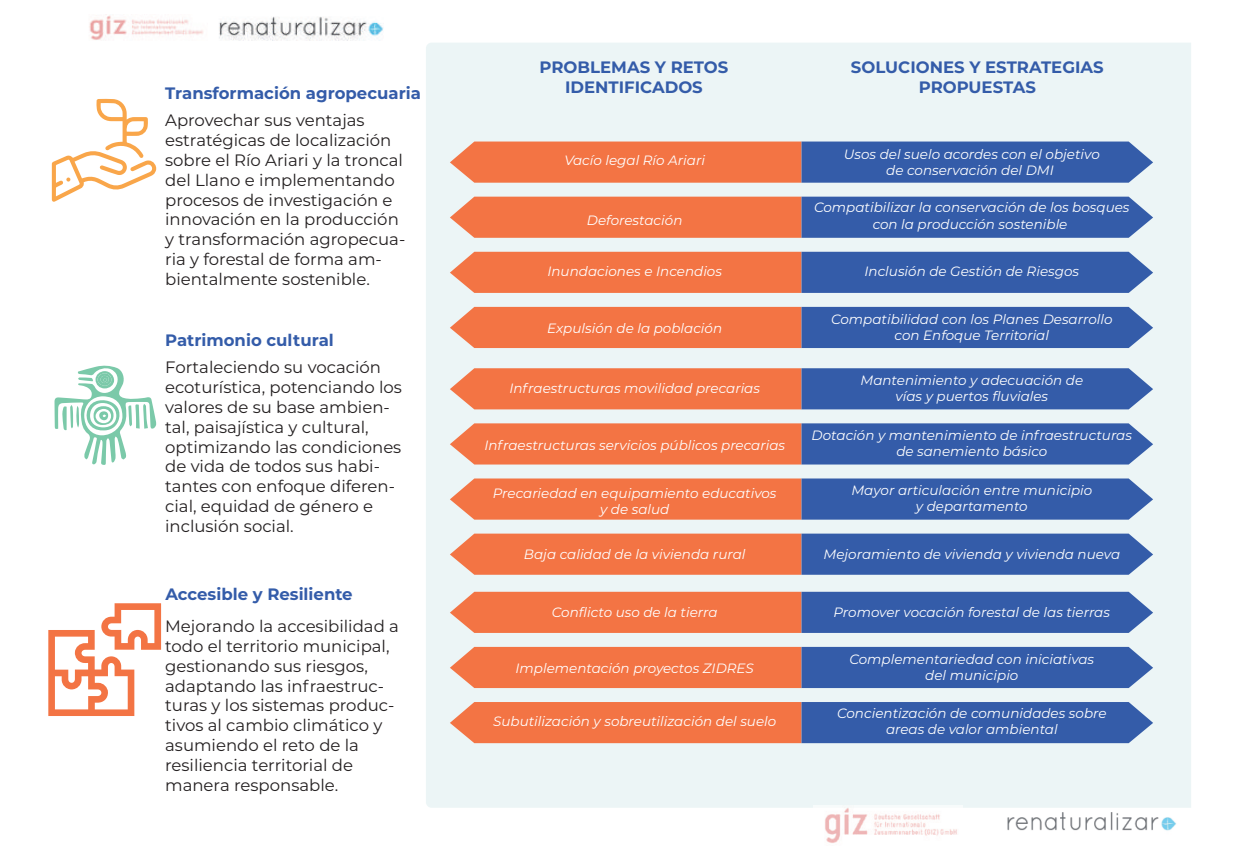
<style>
.page{position:relative;width:1234px;height:851px;background:#fff}
.page>*{position:absolute;margin:0;border:0;box-sizing:border-box;transform-origin:0 0}
.t1{font:16.5px/19.8px "Montserrat";color:#231f20}
.t2{font:700 16.5px/19.8px "Montserrat";color:#345ca9;text-align:center}
.t3{font:italic 13.5px/16.2px "Montserrat";color:#fff;text-align:center}
</style>
<div class="page">
<div style="left:426px;top:43px;width:764px;height:764px;background:#ecf5f6"></div>
<svg style="left:450px;top:141px;width:702px;height:42px;background:#986f7d"></svg>
<svg style="left:450px;top:197px;width:702px;height:41px;background:#966d7b"></svg>
<svg style="left:450px;top:252px;width:702px;height:41px;background:#966c7a"></svg>
<svg style="left:450px;top:307px;width:702px;height:41px;background:#966c7a"></svg>
<svg style="left:450px;top:368px;width:702px;height:41px;background:#966d7b"></svg>
<svg style="left:450px;top:423px;width:702px;height:41px;background:#976d7b"></svg>
<svg style="left:450px;top:478px;width:702px;height:41px;background:#976e7c"></svg>
<svg style="left:450px;top:533px;width:702px;height:41px;background:#976e7c"></svg>
<svg style="left:450px;top:591px;width:702px;height:41px;background:#976f7d"></svg>
<svg style="left:450px;top:646px;width:702px;height:42px;background:#986f7d"></svg>
<svg style="left:450px;top:702px;width:702px;height:41px;background:#966c7a"></svg>
<svg style="left:52px;top:99px;width:104px;height:103px"></svg>
<svg style="left:48px;top:603px;width:113px;height:113px"></svg>
<svg style="left:54px;top:365px;width:102px;height:100px"></svg>
<img style="left:89px;top:15px;width:295px;height:26px">
<img style="left:813px;top:805px;width:149px;height:38px">
<img style="left:1007px;top:812px;width:169px;height:19px">
<p class="t2" style="left:165px;top:82px;width:257px">Transformación agropecuaria</p>
<p class="t1" style="left:165px;top:110px;width:241px">Aprovechar sus ventajas estratégicas de localización sobre el Río Ariari y la troncal del Llano e implementando procesos de investigación e innovación en la producción y transformación agropecua&shy;ria y forestal de forma am&shy;bientalmente sostenible.</p>
<p class="t2" style="left:165px;top:329px;width:170px">Patrimonio cultural</p>
<p class="t1" style="left:165px;top:357px;width:238px">Fortaleciendo su vocación ecoturística, potenciando los valores de su base ambien&shy;tal, paisajística y cultural, optimizando las condiciones de vida de todos sus habi&shy;tantes con enfoque diferen&shy;cial, equidad de género e inclusión social.</p>
<p class="t2" style="left:165px;top:583px;width:189px">Accesible y Resiliente</p>
<p class="t1" style="left:165px;top:615px;width:235px">Mejorando la accesibilidad a todo el territorio municipal, gestionando sus riesgos, adaptando las infraestruc&shy;turas y los sistemas produc&shy;tivos al cambio climático y asumiendo el reto de la resiliencia territorial de manera responsable.</p>
<p class="t2" style="left:539px;top:56px;width:190px">PROBLEMAS Y RETOS<br>IDENTIFICADOS</p>
<p class="t2" style="left:850px;top:56px;width:254px">SOLUCIONES Y ESTRATEGIAS<br>PROPUESTAS</p>
<p class="t3" style="left:564px;top:152px;width:142px">Vacío legal Río Ariari</p>
<p class="t3" style="left:587px;top:211px;width:97px">Deforestación</p>
<p class="t3" style="left:547px;top:262px;width:176px">Inundaciones e Incendios</p>
<p class="t3" style="left:547px;top:319px;width:176px">Expulsión de la población</p>
<p class="t3" style="left:509px;top:379px;width:252px">Infraestructuras movilidad precarias</p>
<p class="t3" style="left:484px;top:437px;width:302px">Infraestructuras servicios públicos precarias</p>
<p class="t3" style="left:493px;top:484px;width:285px">Precariedad en equipamiento educativos y de salud</p>
<p class="t3" style="left:524px;top:545px;width:223px">Baja calidad de la vivienda rural</p>
<p class="t3" style="left:551px;top:603px;width:167px">Conflicto uso de la tierra</p>
<p class="t3" style="left:515px;top:659px;width:240px">Implementación proyectos ZIDRES</p>
<p class="t3" style="left:493px;top:712px;width:284px">Subutilización y sobreutilización del suelo</p>
<p class="t3" style="left:843px;top:146px;width:257px">Usos del suelo acordes con el objetivo de conservación del DMI</p>
<p class="t3" style="left:813px;top:199px;width:317px">Compatibilizar la conservación de los bosques con la producción sostenible</p>
<p class="t3" style="left:864px;top:262px;width:216px">Inclusión de Gestión de Riesgos</p>
<p class="t3" style="left:830px;top:310px;width:283px">Compatibilidad con los Planes Desarrollo con Enfoque Territorial</p>
<p class="t3" style="left:860px;top:371px;width:224px">Mantenimiento y adecuación de vías y puertos fluviales</p>
<p class="t3" style="left:811px;top:426px;width:322px">Dotación y mantenimiento de infraestructuras de sanemiento básico</p>
<p class="t3" style="left:851px;top:481px;width:242px">Mayor articulación entre municipio y departamento</p>
<p class="t3" style="left:823px;top:545px;width:298px">Mejoramiento de vivienda y vivienda nueva</p>
<p class="t3" style="left:833px;top:603px;width:278px">Promover vocación forestal de las tierras</p>
<p class="t3" style="left:849px;top:650px;width:246px">Complementariedad con iniciativas del municipio</p>
<p class="t3" style="left:836px;top:704px;width:271px">Concientización de comunidades sobre areas de valor ambiental</p>
</div>
